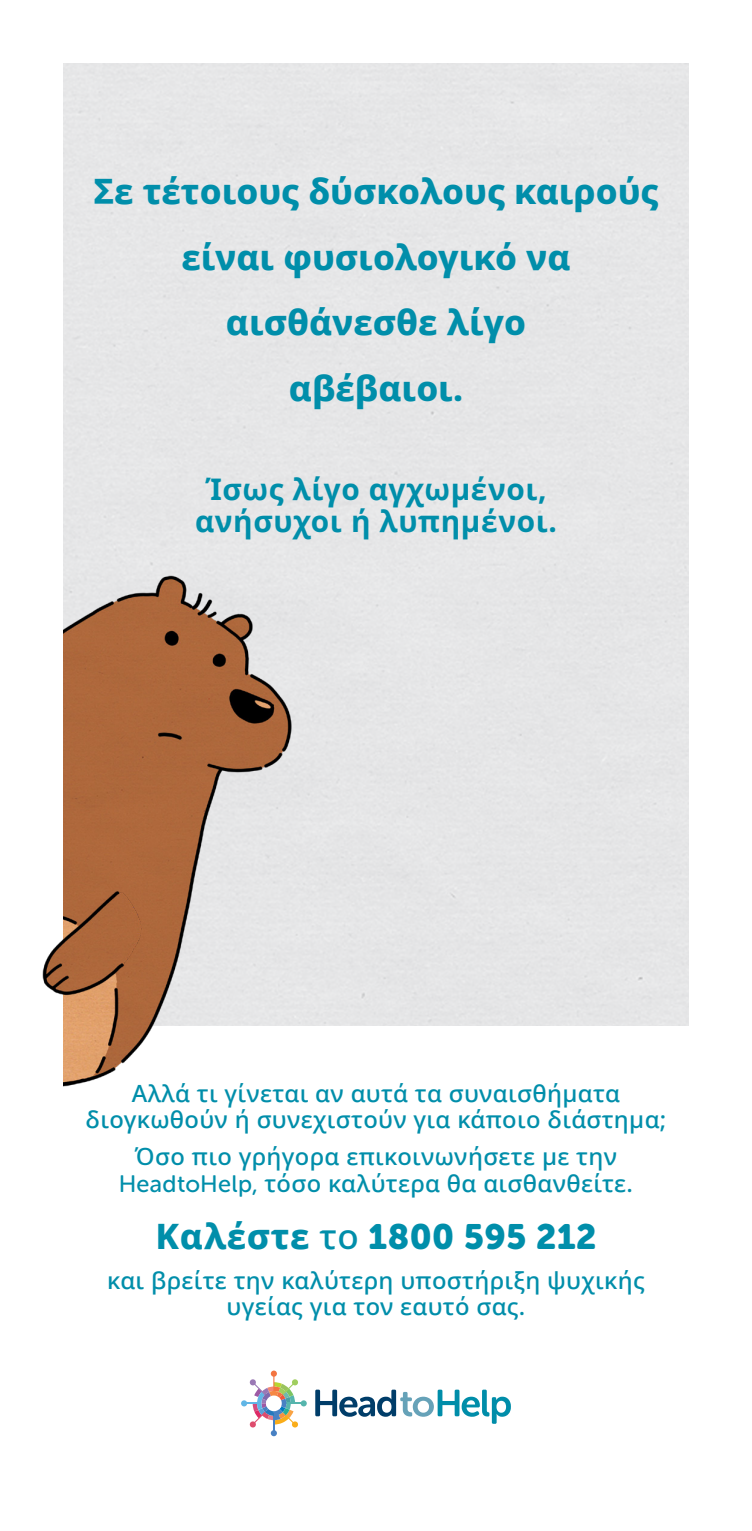
<style>
.page{position:relative;width:752px;height:1531px;background:#fff}
.page>*{position:absolute;margin:0;border:0;box-sizing:border-box;transform-origin:0 0}
.t1{font:800 35px/65.8px "Noto Sans";color:#008eaa;text-align:center}
.t2{font:35px "Museo Sans Rounded 900";letter-spacing:.015em;color:#008eaa}
.t3{font:700 29.75px/32px "Noto Sans";letter-spacing:.02em;color:#008eaa;text-align:center}
.t4{font:500 23.75px/26.2px "Noto Sans";letter-spacing:.015em;color:#008eaa;text-align:center}
.s1{font-family:"Museo Sans Rounded 500";font-weight:400}
.s2{font-family:"Noto Sans";font-weight:800}
.s3{font-family:"Noto Sans";font-weight:500}
</style>
<div class="page">
<svg style="left:241px;top:1370px;width:65px;height:66px"></svg>
<svg style="left:315px;top:1389px;width:195px;height:35px"></svg>
<img style="left:42px;top:562px;width:275px;height:525px">
<p class="t1" style="left:93px;top:159px;width:566px">Σε τέτοιους δύσκολους καιρούς είναι φυσιολογικό να αισθάνεσθε λίγο<br>αβέβαιοι.</p>
<p class="t3" style="left:195px;top:474px;width:363px">Ίσως λίγο αγχωμένοι, ανήσυχοι ή λυπημένοι.</p>
<p class="t4" style="left:85px;top:1081px;width:582px">Αλλά τι γίνεται αν αυτά τα συναισθήματα διογκωθούν ή συνεχιστούν για κάποιο διάστημα;</p>
<p class="t4" style="left:119px;top:1144px;width:515px">Όσο πιο γρήγορα επικοινωνήσετε με την<br><span class="s1">HeadtoHelp,</span> τόσο καλύτερα θα αισθανθείτε.</p>
<p class="t2" style="left:155px;top:1216px;width:442px"><span class="s2">Καλέστε</span> <span class="s3">το</span> 1800 595 212</p>
<p class="t4" style="left:107px;top:1268px;width:538px">και βρείτε την καλύτερη υποστήριξη ψυχικής υγείας για τον εαυτό σας.</p>
</div>
